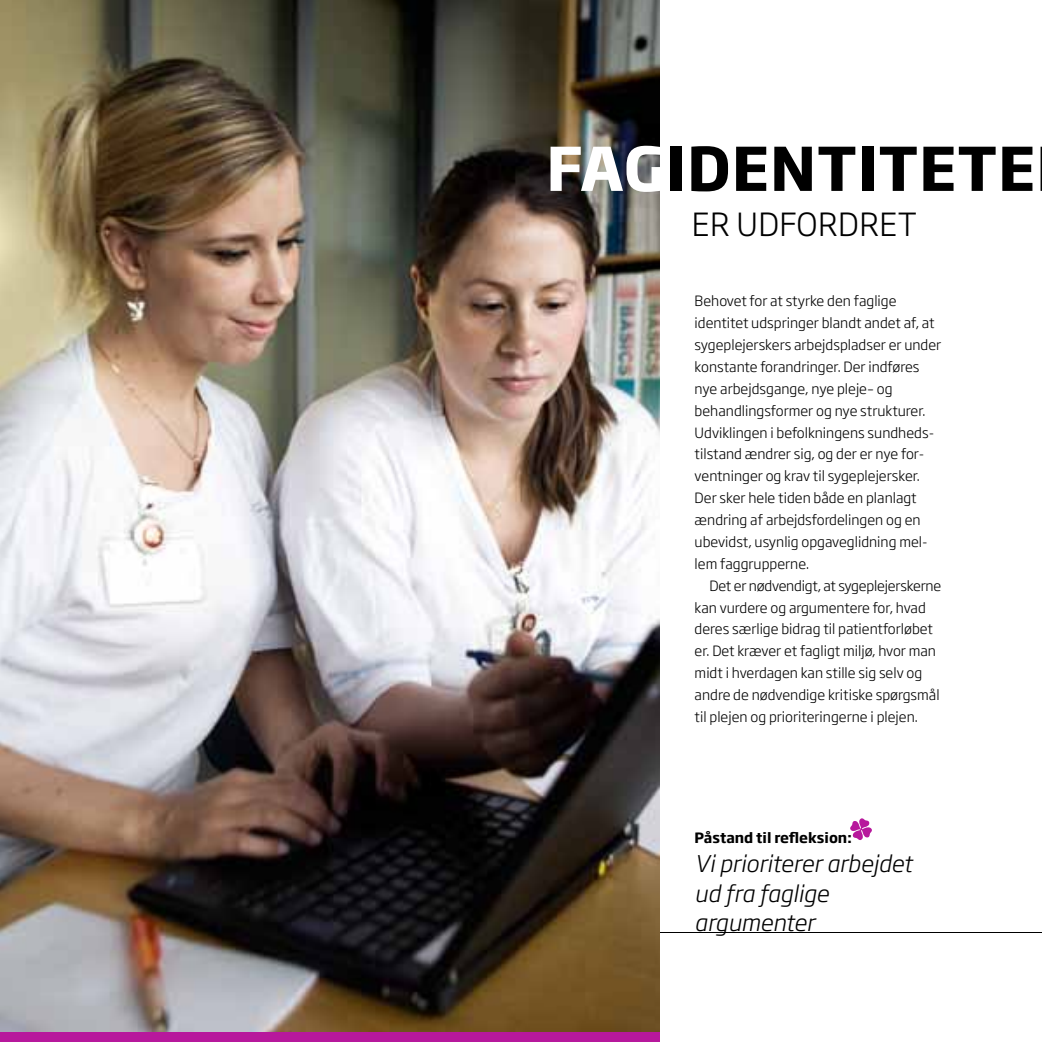
<style>
.page{position:relative;width:1042px;height:1042px;background:#fff}
.page>*{position:absolute;margin:0;border:0;box-sizing:border-box;transform-origin:0 0}
.t1{font:700 59.5px "Soho Gothic Pro";letter-spacing:.015em;color:#000}
.t2{font:300 31.5px "Soho Gothic Pro";letter-spacing:.015em;color:#000}
.t3{font:italic 300 22.75px/29.8px "Soho Gothic Pro";color:#000}
.t4{font:300 14px/21.9px "Soho Gothic Pro";color:#000}
.t5{font:700 14px "Soho Gothic Pro";color:#000}
.s1{color:#fff}
</style>
<div class="page">
<hr style="left:0;top:932px;width:1042px;height:1px;background:#000">
<img style="left:0;top:0;width:660px;height:1032px">
<div style="left:0;top:1032px;width:660px;height:10px;background:#b7189c"></div>
<svg style="left:850px;top:818px;width:22px;height:22px"></svg>
<h1 class="t1" style="left:546px;top:121px;width:491px"><span class="s1">Fag</span>iDentitete</h1>
<h2 class="t2" style="left:692px;top:200px;width:227px">eR UdFORdRet</h2>
<p class="t4" style="left:694px;top:289px;width:248px">Behovet for at styrke den faglige identitet udspringer blandt andet af, at sygeplejerskers arbejdspladser er under konstante forandringer. der indføres nye arbejdsgange, nye pleje– og behandlingsformer og nye strukturer.<br>Udviklingen i befolkningens sundheds&shy;tilstand ændrer sig, og der er nye for - ventninger og krav til sygeplejersker. der sker hele tiden både en planlagt ændring af arbejdsfordelingen og en ubevidst, usynlig opgaveglidning mel&shy;lem faggrupperne.</p>
<p class="t4" style="left:694px;top:574px;width:248px;text-indent:15px">det er nødvendigt, at sygeplejerskerne kan vurdere og argumentere for, hvad deres særlige bidrag til patientforløbet er. det kræver et fagligt miljø, hvor man midt i hverdagen kan stille sig selv og andre de nødvendige kritiske spørgsmål til plejen og prioriteringerne i plejen.</p>
<p class="t5" style="left:694px;top:826px;width:159px">Påstand til refleksion:</p>
<h3 class="t3" style="left:694px;top:847px;width:219px">Vi prioriterer arbejdet ud fra faglige argumenter</h3>
</div>
